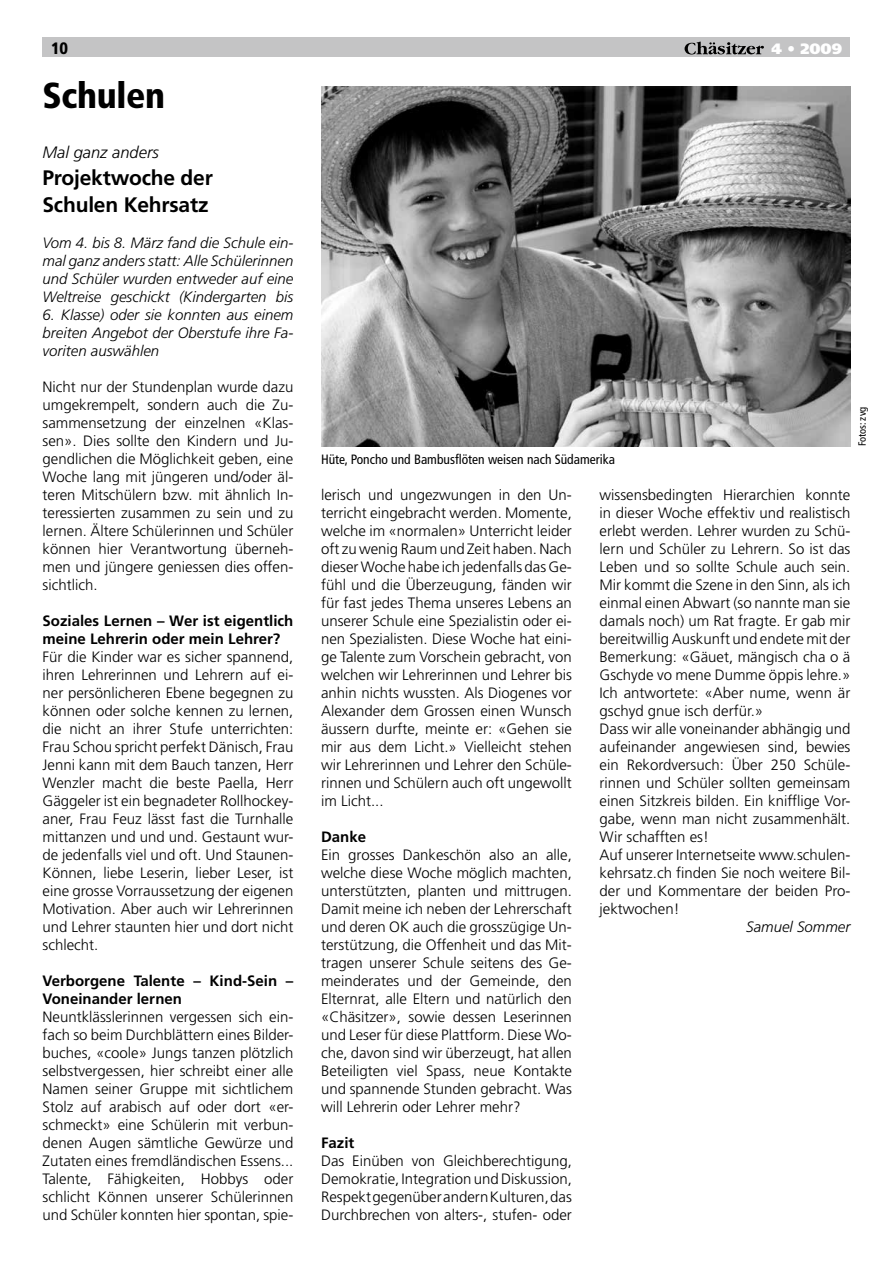
<style>
.page{position:relative;width:893px;height:1263px;background:#fff}
.page>*{position:absolute;margin:0;border:0;box-sizing:border-box;transform-origin:0 0}
.t1{font:900 condensed 36px "Frutiger";letter-spacing:-.01em;color:#000}
.t2{font:700 21px/27px "Frutiger";letter-spacing:-.01em;color:#000}
.t3{font:italic 300 16.5px "Frutiger";color:#000}
.t4{font:900 condensed 16.5px "Frutiger";color:#000}
.t5{font:300 15px/18px "Frutiger";color:#000;text-align:justify}
.t6{font:italic 300 15px/18px "Frutiger";color:#000;text-align:justify}
.t7{font:700 15px/18px "Frutiger";color:#000}
.t8{font:900 15px "Frutiger";color:#fff}
.t9{font:condensed 13.5px "Frutiger";color:#000}
.t10{font:condensed 10.5px "Frutiger";color:#000}
</style>
<div class="page">
<div style="left:43px;top:37px;width:807px;height:19px;background:#c4c4c5"></div>
<svg style="left:685px;top:42px;width:79px;height:13px"></svg>
<img style="left:321px;top:86px;width:529px;height:360px">
<p class="t4" style="left:51px;top:39px;width:19px">10</p>
<p class="t8" style="left:771px;top:40px;width:72px">4 • 2009</p>
<h1 class="t1" style="left:43px;top:73px;width:124px">Schulen</h1>
<p class="t3" style="left:43px;top:143px;width:118px">Mal ganz anders</p>
<h2 class="t2" style="left:43px;top:164px;width:172px">Projektwoche der<br>Schulen Kehrsatz</h2>
<p class="t6" style="left:43px;top:234px;width:252px">Vom 4. bis 8. März fand die Schule ein&shy;mal ganz anders statt: Alle Schülerinnen und Schüler wurden entweder auf eine Weltreise geschickt (Kindergarten bis</p>
<p class="t6" style="left:43px;top:306px;width:252px">6. Klasse) oder sie konnten aus einem breiten Angebot der Oberstufe ihre Fa&shy;voriten auswählen</p>
<p class="t5" style="left:43px;top:378px;width:252px">Nicht nur der Stundenplan wurde dazu umgekrempelt, sondern auch die Zu&shy;sammensetzung der einzelnen «Klas&shy;sen». Dies sollte den Kindern und Ju&shy;gendlichen die Möglichkeit geben, eine Woche lang mit jüngeren und/oder äl&shy;teren Mitschülern bzw. mit ähnlich In&shy;teressierten zusammen zu sein und zu lernen. Ältere Schülerinnen und Schüler können hier Verantwortung überneh&shy;men und jüngere geniessen dies offen&shy;sichtlich.</p>
<p class="t7" style="left:43px;top:612px;width:252px">Soziales Lernen – Wer ist eigentlich meine Lehrerin oder mein Lehrer?</p>
<p class="t5" style="left:43px;top:648px;width:252px">Für die Kinder war es sicher spannend, ihren Lehrerinnen und Lehrern auf ei&shy;ner persönlicheren Ebene begegnen zu können oder solche kennen zu lernen, die nicht an ihrer Stufe unterrichten:<br>Frau Schou spricht perfekt Dänisch, Frau Jenni kann mit dem Bauch tanzen, Herr Wenzler macht die beste Paella, Herr Gäggeler ist ein begnadeter Rollhockey&shy;aner, Frau Feuz lässt fast die Turnhalle mittanzen und und und. Gestaunt wur&shy;de jedenfalls viel und oft. Und Staunen-Können, liebe Leserin, lieber Leser, ist eine grosse Vorraussetzung der eigenen Motivation. Aber auch wir Lehrerinnen und Lehrer staunten hier und dort nicht schlecht.</p>
<p class="t7" style="left:43px;top:972px;width:252px">Verborgene Talente – Kind-Sein –<br>Voneinander lernen</p>
<p class="t5" style="left:43px;top:1008px;width:252px">Neuntklässlerinnen vergessen sich ein&shy;fach so beim Durchblättern eines Bilder&shy;buches, «coole» Jungs tanzen plötzlich selbstvergessen, hier schreibt einer alle Namen seiner Gruppe mit sichtlichem Stolz auf arabisch auf oder dort «er&shy;schmeckt» eine Schülerin mit verbun&shy;denen Augen sämtliche Gewürze und Zutaten eines fremdländischen Essens...<br>Talente, Fähigkeiten, Hobbys oder schlicht Können unserer Schülerinnen und Schüler konnten hier spontan, spie-</p>
<p class="t9" style="left:321px;top:452px;width:295px">Hüte, Poncho und Bambusflöten weisen nach Südamerika</p>
<p class="t10" style="left:856px;top:446px;width:41px;rotate:-90deg">Fotos: zvg</p>
<p class="t5" style="left:321px;top:486px;width:252px">lerisch und ungezwungen in den Un&shy;terricht eingebracht werden. Momente, welche im «normalen» Unterricht leider oft zu wenig Raum und Zeit haben. Nach dieser Woche habe ich jedenfalls das Ge&shy;fühl und die Überzeugung, fänden wir für fast jedes Thema unseres Lebens an unserer Schule eine Spezialistin oder ei&shy;nen Spezialisten. Diese Woche hat eini&shy;ge Talente zum Vorschein gebracht, von welchen wir Lehrerinnen und Lehrer bis anhin nichts wussten. Als Diogenes vor Alexander dem Grossen einen Wunsch äussern durfte, meinte er: «Gehen sie mir aus dem Licht.» Vielleicht stehen wir Lehrerinnen und Lehrer den Schüle&shy;rinnen und Schülern auch oft ungewollt im Licht...</p>
<p class="t7" style="left:321px;top:828px;width:47px">Danke</p>
<p class="t5" style="left:321px;top:846px;width:252px">Ein grosses Dankeschön also an alle, welche diese Woche möglich machten, unterstützten, planten und mittrugen.<br>Damit meine ich neben der Lehrerschaft und deren OK auch die grosszügige Un&shy;terstützung, die Offenheit und das Mit&shy;tragen unserer Schule seitens des Ge&shy;meinderates und der Gemeinde, den Elternrat, alle Eltern und natürlich den «Chäsitzer», sowie dessen Leserinnen und Leser für diese Plattform. Diese Wo&shy;che, davon sind wir überzeugt, hat allen Beteiligten viel Spass, neue Kontakte und spannende Stunden gebracht. Was will Lehrerin oder Lehrer mehr?</p>
<p class="t7" style="left:321px;top:1134px;width:35px">Fazit</p>
<p class="t5" style="left:321px;top:1152px;width:252px">Das Einüben von Gleichberechtigung, Demokratie, Integration und Diskussion, Respekt gegenüber andern Kulturen, das Durchbrechen von alters-, stufen- oder</p>
<p class="t5" style="left:600px;top:486px;width:252px;text-align:left">wissensbedingten Hierarchien konnte in dieser Woche effektiv und realistisch erlebt werden. Lehrer wurden zu Schü&shy;lern und Schüler zu Lehrern. So ist das Leben und so sollte Schule auch sein.<br>Mir kommt die Szene in den Sinn, als ich einmal einen Abwart (so nannte man sie damals noch) um Rat fragte. Er gab mir bereitwillig Auskunft und endete mit der Bemerkung: «Gäuet, mängisch cha o ä Gschyde vo mene Dumme öppis lehre.» Ich antwortete: «Aber nume, wenn är gschyd gnue isch derfür.»<br>Dass wir alle voneinander abhängig und aufeinander angewiesen sind, bewies ein Rekordversuch: Über 250 Schüle&shy;rinnen und Schüler sollten gemeinsam einen Sitzkreis bilden. Ein knifflige Vor&shy;gabe, wenn man nicht zusammenhält.<br>Wir schafften es!<br>Auf unserer Internetseite www.schulen&shy;kehrsatz.ch finden Sie noch weitere Bil&shy;der und Kommentare der beiden Pro&shy;jektwochen!</p>
<p class="t6" style="left:746px;top:918px;width:106px">Samuel Sommer</p>
</div>
